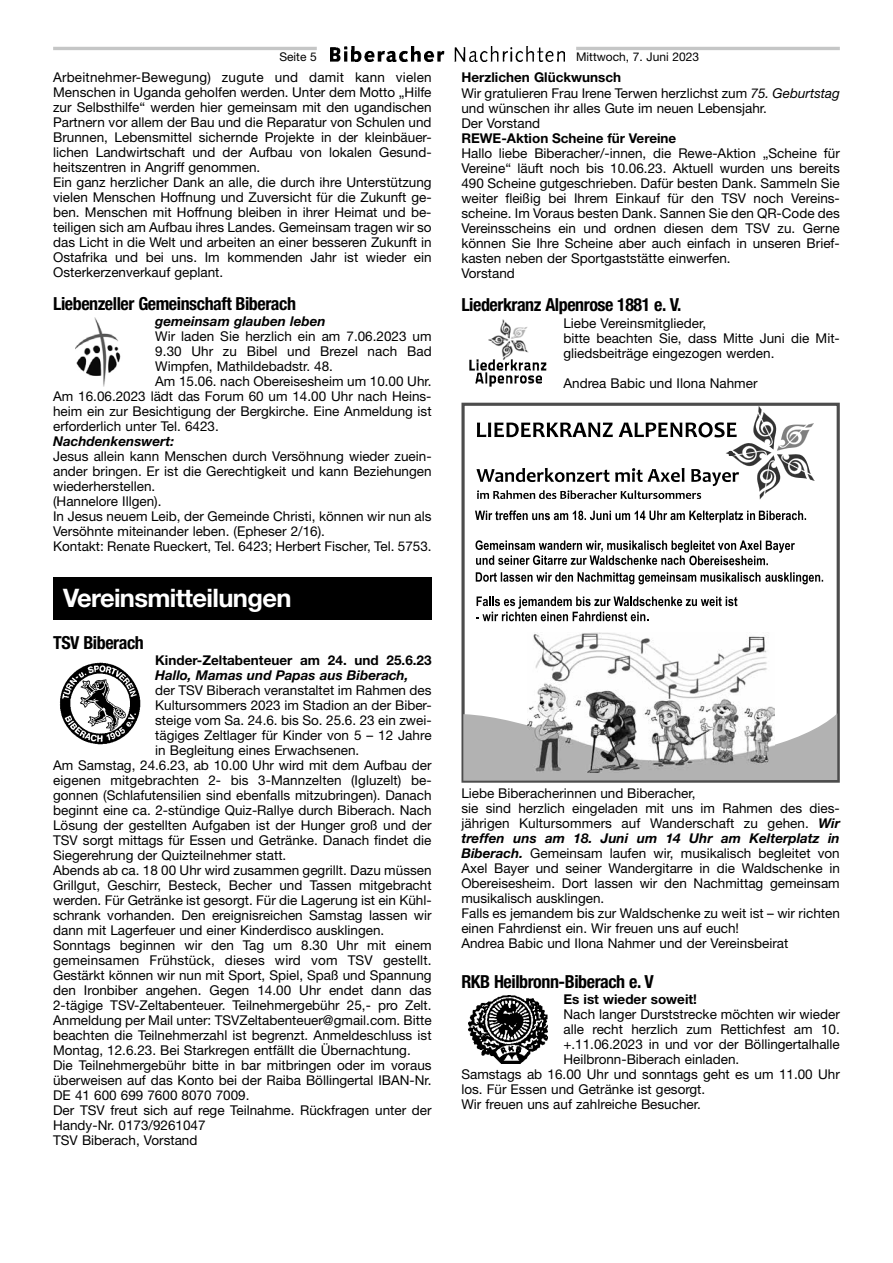
<style>
.page{position:relative;width:893px;height:1263px;background:#fff}
.page>*{position:absolute;margin:0;border:0;box-sizing:border-box;transform-origin:0 0}
.t1{font:700 25.5px "Helvetica Neue LT Std";letter-spacing:-.025em;color:#fff}
.t2{font:700 condensed 18px "Helvetica Neue LT Std";letter-spacing:-.025em;color:#000}
.t3{font:13.5px/15px "Helvetica Neue LT Std";color:#000}
.t4{font:700 13.5px "Helvetica Neue LT Std";color:#000}
.t5{font:italic 700 13.5px "Helvetica Neue LT Std";color:#000}
.t6{font:12px "Helvetica Neue LT Std";color:#000}
.s1{font-weight:700}
.s2{font-style:italic}
.s3{font-weight:700;font-style:italic}
</style>
<div class="page">
<img style="left:330px;top:47px;width:234px;height:15px">
<hr style="left:53px;top:47px;width:264px;height:3px;background:#c5c6c6">
<hr style="left:576px;top:47px;width:264px;height:3px;background:#c5c6c6">
<img style="left:76px;top:318px;width:45px;height:68px">
<div style="left:53px;top:577px;width:379px;height:42px;background:#000"></div>
<img style="left:60px;top:662px;width:80px;height:82px">
<img style="left:488px;top:319px;width:40px;height:41px">
<img style="left:470px;top:360px;width:76px;height:11px">
<img style="left:475px;top:372px;width:66px;height:14px">
<div style="left:461px;top:403px;width:379px;height:380px;border:3px solid #4c4c4c"></div>
<svg style="left:463px;top:713px;width:374px;height:68px;background:#bababa"></svg>
<img style="left:527px;top:632px;width:247px;height:141px">
<svg style="left:476px;top:406px;width:339px;height:93px"></svg>
<svg style="left:475px;top:510px;width:348px;height:74px"></svg>
<svg style="left:476px;top:596px;width:261px;height:25px"></svg>
<img style="left:469px;top:996px;width:79px;height:68px">
<p class="t6" style="left:279px;top:49px;width:39px">Seite 5</p>
<p class="t6" style="left:576px;top:49px;width:125px">Mittwoch, 7. Juni 2023</p>
<p class="t3" style="left:53px;top:69px;width:380px">Arbeitnehmer-Bewegung) zugute und damit kann vielen Menschen in Uganda geholfen werden. Unter dem Motto „Hilfe zur Selbsthilfe“ werden hier gemeinsam mit den ugandischen Partnern vor allem der Bau und die Reparatur von Schulen und Brunnen, Lebensmittel sichernde Projekte in der kleinbäuer&shy;lichen Landwirtschaft und der Aufbau von lokalen Gesund&shy;heitszentren in Angriff genommen.<br>Ein ganz herzlicher Dank an alle, die durch ihre Unterstützung vielen Menschen Hoffnung und Zuversicht für die Zukunft ge&shy;ben. Menschen mit Hoffnung bleiben in ihrer Heimat und be&shy;teiligen sich am Aufbau ihres Landes. Gemeinsam tragen wir so das Licht in die Welt und arbeiten an einer besseren Zukunft in Ostafrika und bei uns. Im kommenden Jahr ist wieder ein Osterkerzenverkauf geplant.</p>
<h2 class="t2" style="left:53px;top:293px;width:244px">Liebenzeller Gemeinschaft Biberach</h2>
<p class="t5" style="left:155px;top:313px;width:172px">gemeinsam glauben leben</p>
<p class="t3" style="left:155px;top:329px;width:278px">Wir laden Sie herzlich ein am 7.06.2023 um</p>
<p class="t3" style="left:155px;top:344px;width:278px">9.30 Uhr zu Bibel und Brezel nach Bad</p>
<p class="t3" style="left:155px;top:359px;width:179px">Wimpfen, Mathildebadstr. 48.</p>
<p class="t3" style="left:155px;top:374px;width:278px">Am 15.06. nach Obereisesheim um 10.00 Uhr.</p>
<p class="t3" style="left:53px;top:389px;width:380px">Am 16.06.2023 lädt das Forum 60 um 14.00 Uhr nach Heins-</p>
<p class="t3" style="left:53px;top:404px;width:380px">heim ein zur Besichtigung der Bergkirche. Eine Anmeldung ist</p>
<p class="t3" style="left:53px;top:419px;width:167px">erforderlich unter Tel. 6423.</p>
<p class="t5" style="left:53px;top:433px;width:123px">Nachdenkenswert:</p>
<p class="t3" style="left:53px;top:449px;width:380px">Jesus allein kann Menschen durch Versöhnung wieder zuein&shy;ander bringen. Er ist die Gerechtigkeit und kann Beziehungen wiederherstellen.<br>(Hannelore Illgen).<br>In Jesus neuem Leib, der Gemeinde Christi, können wir nun als Versöhnte miteinander leben. (Epheser 2/16).<br>Kontakt: Renate Rueckert, Tel. 6423; Herbert Fischer, Tel. 5753.</p>
<h1 class="t1" style="left:63px;top:582px;width:230px">Vereinsmitteilungen</h1>
<h2 class="t2" style="left:53px;top:631px;width:92px">TSV Biberach</h2>
<p class="t4" style="left:155px;top:652px;width:278px">Kinder-Zeltabenteuer am 24. und 25.6.23</p>
<p class="t5" style="left:155px;top:667px;width:255px">Hallo, Mamas und Papas aus Biberach,</p>
<p class="t3" style="left:155px;top:683px;width:278px">der TSV Biberach veranstaltet im Rahmen des</p>
<p class="t3" style="left:155px;top:698px;width:278px">Kultursommers 2023 im Stadion an der Biber-</p>
<p class="t3" style="left:155px;top:713px;width:278px">steige vom Sa. 24.6. bis So. 25.6. 23 ein zwei-</p>
<p class="t3" style="left:155px;top:728px;width:278px">tägiges Zeltlager für Kinder von 5 – 12 Jahre</p>
<p class="t3" style="left:155px;top:743px;width:206px">in Begleitung eines Erwachsenen.</p>
<p class="t3" style="left:53px;top:758px;width:380px">Am Samstag, 24.6.23, ab 10.00 Uhr wird mit dem Aufbau der</p>
<p class="t3" style="left:53px;top:773px;width:380px">eigenen mitgebrachten 2- bis 3-Mannzelten (Igluzelt) be-</p>
<p class="t3" style="left:53px;top:788px;width:380px">gonnen (Schlafutensilien sind ebenfalls mitzubringen). Danach</p>
<p class="t3" style="left:53px;top:803px;width:380px">beginnt eine ca. 2-stündige Quiz-Rallye durch Biberach. Nach</p>
<p class="t3" style="left:53px;top:818px;width:380px">Lösung der gestellten Aufgaben ist der Hunger groß und der</p>
<p class="t3" style="left:53px;top:833px;width:380px">TSV sorgt mittags für Essen und Getränke. Danach findet die</p>
<p class="t3" style="left:53px;top:848px;width:235px">Siegerehrung der Quizteilnehmer statt.</p>
<p class="t3" style="left:53px;top:863px;width:380px">Abends ab ca. 18 00 Uhr wird zusammen gegrillt. Dazu müssen</p>
<p class="t3" style="left:53px;top:878px;width:380px">Grillgut, Geschirr, Besteck, Becher und Tassen mitgebracht</p>
<p class="t3" style="left:53px;top:893px;width:380px">werden. Für Getränke ist gesorgt. Für die Lagerung ist ein Kühl-</p>
<p class="t3" style="left:53px;top:908px;width:380px">schrank vorhanden. Den ereignisreichen Samstag lassen wir</p>
<p class="t3" style="left:53px;top:923px;width:333px">dann mit Lagerfeuer und einer Kinderdisco ausklingen.</p>
<p class="t3" style="left:53px;top:938px;width:380px">Sonntags beginnen wir den Tag um 8.30 Uhr mit einem</p>
<p class="t3" style="left:53px;top:953px;width:380px">gemeinsamen Frühstück, dieses wird vom TSV gestellt.</p>
<p class="t3" style="left:53px;top:968px;width:380px">Gestärkt können wir nun mit Sport, Spiel, Spaß und Spannung</p>
<p class="t3" style="left:53px;top:983px;width:380px">den Ironbiber angehen. Gegen 14.00 Uhr endet dann das</p>
<p class="t3" style="left:53px;top:998px;width:380px">2-tägige TSV-Zeltabenteuer. Teilnehmergebühr 25,- pro Zelt.</p>
<p class="t3" style="left:53px;top:1013px;width:380px">Anmeldung per Mail unter: TSVZeltabenteuer@gmail.com. Bitte</p>
<p class="t3" style="left:53px;top:1028px;width:380px">beachten die Teilnehmerzahl ist begrenzt. Anmeldeschluss ist</p>
<p class="t3" style="left:53px;top:1043px;width:359px">Montag, 12.6.23. Bei Starkregen entfällt die Übernachtung.</p>
<p class="t3" style="left:53px;top:1058px;width:380px">Die Teilnehmergebühr bitte in bar mitbringen oder im voraus</p>
<p class="t3" style="left:53px;top:1073px;width:380px">überweisen auf das Konto bei der Raiba Böllingertal IBAN-Nr.</p>
<p class="t3" style="left:53px;top:1088px;width:198px">DE 41 600 699 7600 8070 7009.</p>
<p class="t3" style="left:53px;top:1103px;width:380px">Der TSV freut sich auf rege Teilnahme. Rückfragen unter der</p>
<p class="t3" style="left:53px;top:1118px;width:154px">Handy-Nr. 0173/9261047</p>
<p class="t3" style="left:53px;top:1133px;width:146px">TSV Biberach, Vorstand</p>
<p class="t3" style="left:461px;top:69px;width:380px;line-height:16.5px"><span class="s1">Herzlichen Glückwunsch<br></span>Wir gratulieren Frau Irene Terwen herzlichst zum <span class="s2">75. Geburtstag</span></p>
<p class="t3" style="left:461px;top:101px;width:307px">und wünschen ihr alles Gute im neuen Lebensjahr.<br>Der Vorstand</p>
<p class="t4" style="left:461px;top:130px;width:216px">REWE-Aktion Scheine für Vereine</p>
<p class="t3" style="left:461px;top:146px;width:380px">Hallo liebe Biberacher/-innen, die Rewe-Aktion „Scheine für Vereine“ läuft noch bis 10.06.23. Aktuell wurden uns bereits 490 Scheine gutgeschrieben. Dafür besten Dank. Sammeln Sie weiter fleißig bei Ihrem Einkauf für den TSV noch Vereins&shy;scheine. Im Voraus besten Dank. Sannen Sie den QR-Code des Vereinsscheins ein und ordnen diesen dem TSV zu. Gerne können Sie Ihre Scheine aber auch einfach in unseren Brief&shy;kasten neben der Sportgaststätte einwerfen.<br>Vorstand</p>
<h2 class="t2" style="left:461px;top:294px;width:222px">Liederkranz Alpenrose 1881 e. V.</h2>
<p class="t3" style="left:563px;top:315px;width:278px">Liebe Vereinsmitglieder,<br>bitte beachten Sie, dass Mitte Juni die Mit&shy;gliedsbeiträge eingezogen werden.</p>
<p class="t3" style="left:563px;top:375px;width:196px">Andrea Babic und Ilona Nahmer</p>
<p class="t3" style="left:461px;top:786px;width:380px">Liebe Biberacherinnen und Biberacher,<br>sie sind herzlich eingeladen mit uns im Rahmen des dies&shy;jährigen Kultursommers auf Wanderschaft zu gehen. <span class="s3">Wir treffen uns am 18. Juni um 14 Uhr am Kelterplatz in Biberach.</span> Gemeinsam laufen wir, musikalisch begleitet von Axel Bayer und seiner Wandergitarre in die Waldschenke in Obereisesheim. Dort lassen wir den Nachmittag gemeinsam musikalisch ausklingen.<br>Falls es jemandem bis zur Waldschenke zu weit ist – wir richten einen Fahrdienst ein. Wir freuen uns auf euch!<br>Andrea Babic und Ilona Nahmer und der Vereinsbeirat</p>
<h2 class="t2" style="left:461px;top:970px;width:194px">RKB Heilbronn-Biberach e. V</h2>
<p class="t4" style="left:563px;top:991px;width:135px">Es ist wieder soweit!</p>
<p class="t3" style="left:563px;top:1007px;width:278px">Nach langer Durststrecke möchten wir wieder</p>
<p class="t3" style="left:563px;top:1022px;width:278px">alle recht herzlich zum Rettichfest am 10.</p>
<p class="t3" style="left:563px;top:1037px;width:278px">+.11.06.2023 in und vor der Böllingertalhalle</p>
<p class="t3" style="left:563px;top:1052px;width:177px">Heilbronn-Biberach einladen.</p>
<p class="t3" style="left:461px;top:1067px;width:380px">Samstags ab 16.00 Uhr und sonntags geht es um 11.00 Uhr</p>
<p class="t3" style="left:461px;top:1082px;width:245px">los. Für Essen und Getränke ist gesorgt.</p>
<p class="t3" style="left:461px;top:1097px;width:241px">Wir freuen uns auf zahlreiche Besucher.</p>
</div>
